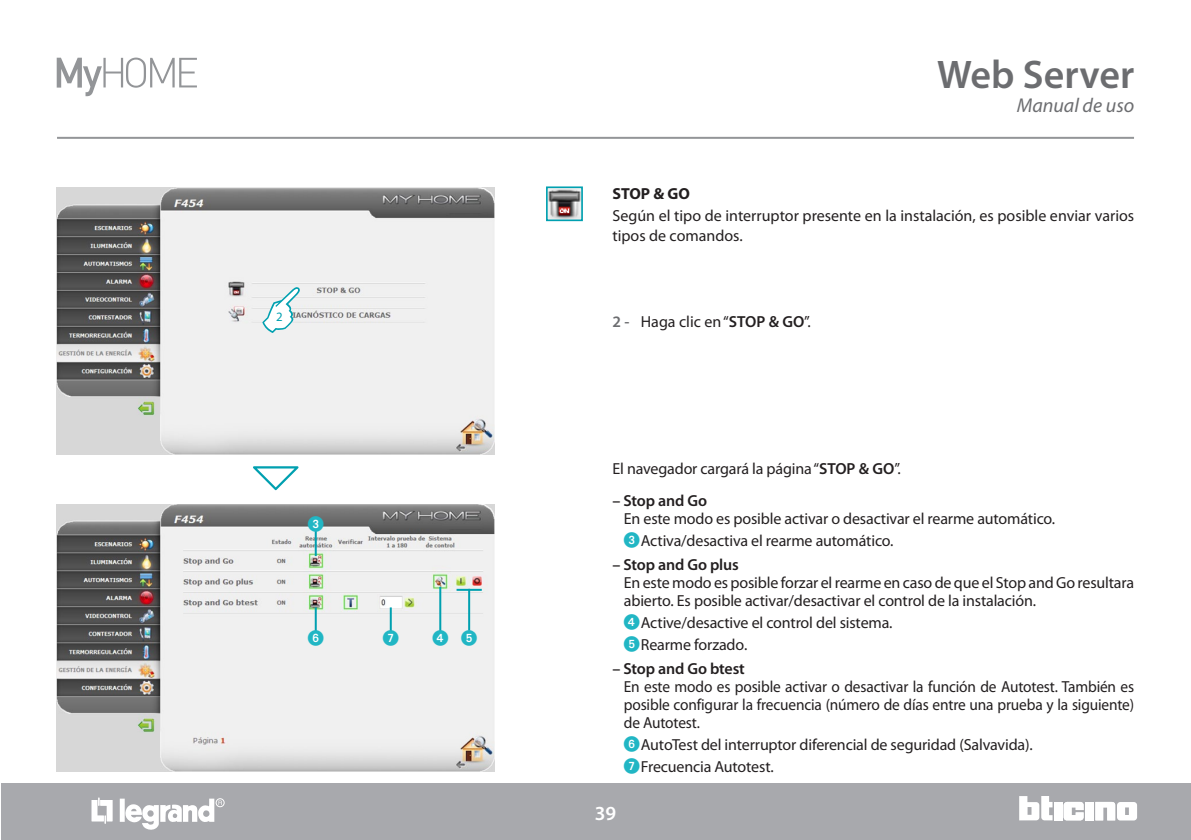
<style>
.page{position:relative;width:1191px;height:840px;background:#fff}
.page>*{position:absolute;margin:0;border:0;box-sizing:border-box;transform-origin:0 0}
.t1{font:600 40px "Myriad Pro";color:#6c6d70}
.t2{font:italic 20px "Myriad Pro";color:#6c6d70}
.t3{font:600 20px "Myriad Pro";color:#fff}
.t4{font:16px/22px "Myriad Pro";letter-spacing:-.01em;color:#231f20}
.t5{font:16px/18px "Myriad Pro";letter-spacing:-.01em;color:#231f20;text-align:justify;scale:.96 1}
.t6{font:600 16px "Myriad Pro";letter-spacing:-.01em;color:#231f20}
.t7{font:700 16px "Myriad Pro";color:#231f20}
.t8{font:16px "European Pi One";color:#21b6c4}
.t9{font:12.8px "Myriad Pro";color:#00a0b0}
.s1{font-weight:600;color:#6c6d70}
.s2{font-weight:600}
.s3{font-family:"European Pi One";color:#21b6c4}
</style>
<div class="page">
<hr style="left:57px;top:137px;width:1077px;height:2px;background:#939598">
<svg style="left:57px;top:58px;width:140px;height:38px"></svg>
<div style="left:1px;top:783px;width:1190px;height:56px;background:#a8a9ad"></div>
<div style="left:1054px;top:801px;width:8px;height:18px;background:#fff"></div>
<div style="left:1085px;top:801px;width:8px;height:18px;background:#fff"></div>
<svg style="left:1095px;top:801px;width:42px;height:19px"></svg>
<svg style="left:1019px;top:796px;width:33px;height:23px"></svg>
<svg style="left:1063px;top:801px;width:20px;height:18px"></svg>
<div style="left:120px;top:798px;width:5px;height:23px;background:#fff"></div>
<svg style="left:92px;top:797px;width:20px;height:26px"></svg>
<div style="left:216px;top:798px;width:8px;height:8px;border:1px solid #fff;border-radius:50%"></div>
<svg style="left:125px;top:798px;width:97px;height:32px"></svg>
<svg style="left:253px;top:466px;width:45px;height:24px"></svg>
<img style="left:57px;top:187px;width:438px;height:267px">
<img style="left:57px;top:504px;width:438px;height:267px">
<svg style="left:263px;top:287px;width:36px;height:46px"></svg>
<hr style="left:468px;top:588px;width:2px;height:42px;background:#00a0b0">
<hr style="left:456px;top:588px;width:26px;height:2px;background:#00a0b0">
<hr style="left:315px;top:607px;width:2px;height:24px;background:#00a0b0">
<hr style="left:390px;top:607px;width:2px;height:24px;background:#00a0b0">
<hr style="left:439px;top:586px;width:2px;height:45px;background:#00a0b0">
<hr style="left:315px;top:528px;width:2px;height:27px;background:#00a0b0">
<div style="left:312px;top:517px;width:8px;height:13px;background:#fff"></div>
<div style="left:312px;top:631px;width:8px;height:12px;background:#fff"></div>
<div style="left:387px;top:631px;width:8px;height:12px;background:#fff"></div>
<div style="left:436px;top:631px;width:9px;height:12px;background:#fff"></div>
<div style="left:465px;top:631px;width:8px;height:12px;background:#fff"></div>
<img style="left:549px;top:189px;width:31px;height:29px">
<div style="left:546px;top:186px;width:37px;height:35px;border:2px solid #00a0b0"></div>
<h1 class="t1" style="left:937px;top:49px;width:198px">Web Server</h1>
<p class="t2" style="left:1017px;top:92px;width:119px">Manual de uso</p>
<p class="t7" style="left:612px;top:183px;width:79px">STOP &amp; GO</p>
<p class="t4" style="left:612px;top:206px;width:523px;line-height:19.2px">Según el tipo de interruptor presente en la instalación, es posible enviar varios tipos de comandos.</p>
<p class="t9" style="left:276px;top:308px;width:8px">2</p>
<p class="t4" style="left:612px;top:310px;width:200px"><span class="s1">2 -</span> Haga clic en “<span class="s2">STOP &amp; GO</span>”.</p>
<p class="t8" style="left:308px;top:515px;width:17px">3</p>
<p class="t8" style="left:308px;top:628px;width:17px">6</p>
<p class="t8" style="left:383px;top:628px;width:17px">7</p>
<p class="t8" style="left:432px;top:628px;width:46px">4 5</p>
<p class="t4" style="left:612px;top:457px;width:290px">El navegador cargará la página “<span class="s2">STOP &amp; GO</span>”.</p>
<p class="t6" style="left:612px;top:490px;width:96px">– Stop and Go</p>
<p class="t4" style="left:624px;top:507px;width:433px">En este modo es posible activar o desactivar el rearme automático.<br><span class="s3">3</span>Activa/desactiva el rearme automático.</p>
<p class="t6" style="left:612px;top:554px;width:128px">– Stop and Go plus</p>
<p class="t4" style="left:624px;top:572px;width:512px;line-height:18px">En este modo es posible forzar el rearme en caso de que el Stop and Go resultara abierto. Es posible activar/desactivar el control de la instalación.</p>
<p class="t4" style="left:624px;top:611px;width:270px"><span class="s3">4</span>Active/desactive el control del sistema.<br><span class="s3">5</span>Rearme forzado.</p>
<p class="t6" style="left:612px;top:657px;width:134px">– Stop and Go btest</p>
<p class="t5" style="left:624px;top:676px;width:533px">En este modo es posible activar o desactivar la función de Autotest. También es posible configurar la frecuencia (número de días entre una prueba y la siguiente) de Autotest.</p>
<p class="t4" style="left:624px;top:732px;width:410px"><span class="s3">6</span>AutoTest del interruptor diferencial de seguridad (Salvavida).<br><span class="s3">7</span>Frecuencia Autotest.</p>
<p class="t3" style="left:594px;top:800px;width:23px">39</p>
</div>
